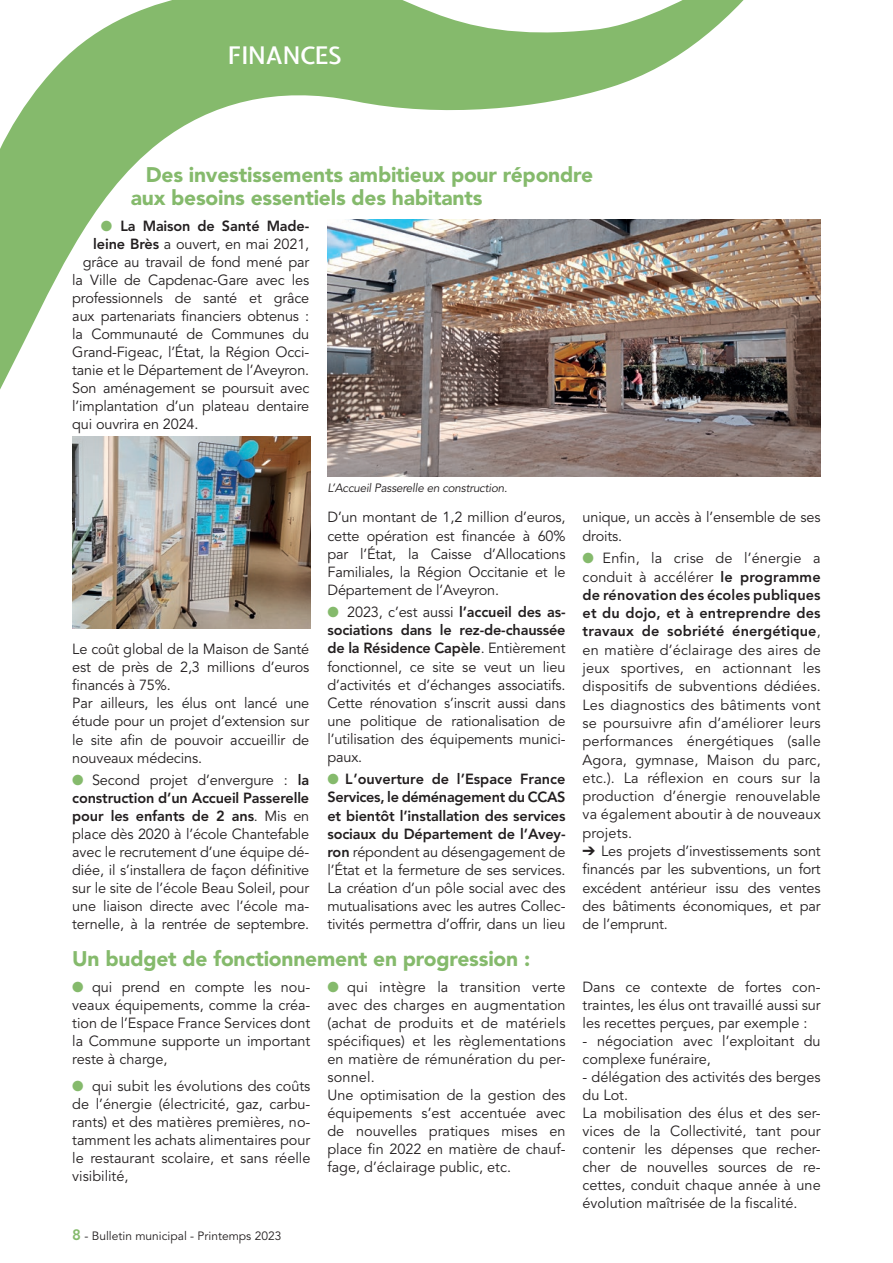
<style>
.page{position:relative;width:893px;height:1263px;background:#fff}
.page>*{position:absolute;margin:0;border:0;box-sizing:border-box;transform-origin:0 0}
.t1{font:600 24px "Expletus Sans";letter-spacing:-.02em;color:#fff}
.t2{font:900 21px/22.5px "Avenir LT Std";letter-spacing:-.01em;color:#85ba6c}
.t3{font:14.7px/18px "Avenir LT Std";letter-spacing:-.01em;color:#231f20;text-align:justify}
.t4{font:14.7px/18px "Avenir LT Std";letter-spacing:.01em;color:#231f20}
.t5{font:800 14.7px "Avenir LT Std";letter-spacing:-.01em;color:#231f20}
.t6{font:italic 12px "Avenir LT Std";letter-spacing:-.02em;color:#231f20}
.t7{font:12px "Avenir LT Std";color:#231f20}
.s1{color:#85ba6c}
.s2{font-weight:800}
.s3{font-weight:800;font-size:15px;color:#85ba6c}
</style>
<div class="page">
<svg style="left:0;top:0;width:744px;height:602px"></svg>
<img style="left:72px;top:437px;width:238px;height:191px">
<img style="left:327px;top:219px;width:494px;height:258px">
<h1 class="t1" style="left:228px;top:43px;width:115px">FINANCES</h1>
<h2 class="t2" style="left:131px;top:164px;width:464px;text-indent:15px">Des investissements ambitieux pour répondre aux besoins essentiels des habitants</h2>
<p class="t5" style="left:101px;top:217px;width:210px"><span class="s1">●</span> La Maison de Santé Made-</p>
<p class="t3" style="left:93px;top:235px;width:217px"><span class="s2">leine Brès</span> a ouvert, en mai 2021,</p>
<p class="t3" style="left:83px;top:253px;width:228px">grâce au travail de fond mené par</p>
<p class="t3" style="left:72px;top:271px;width:238px">la Ville de Capdenac-Gare avec les</p>
<p class="t3" style="left:72px;top:289px;width:239px">professionnels de santé et grâce</p>
<p class="t3" style="left:72px;top:307px;width:239px">aux partenariats financiers obtenus :</p>
<p class="t3" style="left:72px;top:325px;width:239px">la Communauté de Communes du</p>
<p class="t3" style="left:72px;top:343px;width:238px">Grand-Figeac, l’État, la Région Occi-</p>
<p class="t3" style="left:72px;top:361px;width:239px">tanie et le Département de l’Aveyron.</p>
<p class="t3" style="left:72px;top:379px;width:239px">Son aménagement se poursuit avec</p>
<p class="t3" style="left:72px;top:398px;width:239px">l’implantation d’un plateau dentaire</p>
<p class="t3" style="left:72px;top:416px;width:128px">qui ouvrira en 2024.</p>
<p class="t3" style="left:72px;top:641px;width:239px;text-align:left">Le coût global de la Maison de Santé est de près de 2,3 millions d’euros financés à 75%.<br>Par ailleurs, les élus ont lancé une étude pour un projet d’extension sur le site afin de pouvoir accueillir de nouveaux médecins.</p>
<p class="t3" style="left:72px;top:771px;width:239px"><span class="s1">●</span> Second projet d’envergure : <span class="s2">la construction d’un Accueil Passerelle pour les enfants de 2 ans</span>. Mis en place dès 2020 à l’école Chantefable avec le recrutement d’une équipe dé&shy;diée, il s’installera de façon définitive sur le site de l’école Beau Soleil, pour une liaison directe avec l’école ma&shy;ternelle, à la rentrée de septembre.</p>
<p class="t6" style="left:327px;top:481px;width:181px">L’Accueil Passerelle en construction.</p>
<p class="t3" style="left:327px;top:509px;width:240px">D’un montant de 1,2 million d’euros, cette opération est financée à 60% par l’État, la Caisse d’Allocations Familiales, la Région Occitanie et le Département de l’Aveyron.</p>
<p class="t3" style="left:327px;top:603px;width:240px"><span class="s1">●</span> 2023, c’est aussi <span class="s2">l’accueil des as&shy;sociations dans le rez-de-chaussée de la Résidence Capèle</span>. Entièrement fonctionnel, ce site se veut un lieu d’activités et d’échanges associatifs.<br>Cette rénovation s’inscrit aussi dans une politique de rationalisation de l’utilisation des équipements munici&shy;paux.</p>
<p class="t3" style="left:327px;top:771px;width:240px"><span class="s1">●</span> <span class="s2">L’ouverture de l’Espace France Services, le déménagement du CCAS et bientôt l’installation des services sociaux du Département de l’Avey&shy;ron</span> répondent au désengagement de l’État et la fermeture de ses services.<br>La création d’un pôle social avec des mutualisations avec les autres Collec&shy;tivités permettra d’offrir, dans un lieu</p>
<h2 class="t2" style="left:72px;top:948px;width:459px">Un budget de fonctionnement en progression :</h2>
<p class="t3" style="left:583px;top:509px;width:240px">unique, un accès à l’ensemble de ses droits.</p>
<p class="t3" style="left:583px;top:549px;width:240px"><span class="s1">●</span> Enfin, la crise de l’énergie a conduit à accélérer <span class="s2">le programme de rénovation des écoles publiques et du dojo, et à entreprendre des travaux de sobriété énergétique</span>, en matière d’éclairage des aires de jeux sportives, en actionnant les dispositifs de subventions dédiées.<br>Les diagnostics des bâtiments vont se poursuivre afin d’améliorer leurs performances énergétiques (salle Agora, gymnase, Maison du parc, etc.). La réflexion en cours sur la production d’énergie renouvelable va également aboutir à de nouveaux projets.</p>
<p class="t3" style="left:583px;top:842px;width:240px">➔ Les projets d’investissements sont financés par les subventions, un fort excédent antérieur issu des ventes des bâtiments économiques, et par de l’emprunt.</p>
<p class="t3" style="left:72px;top:978px;width:240px"><span class="s1">●</span> qui prend en compte les nou&shy;veaux équipements, comme la créa&shy;tion de l’Espace France Services dont la Commune supporte un important reste à charge,</p>
<p class="t3" style="left:72px;top:1077px;width:240px"><span class="s1">●</span> qui subit les évolutions des coûts de l’énergie (électricité, gaz, carbu&shy;rants) et des matières premières, no&shy;tamment les achats alimentaires pour le restaurant scolaire, et sans réelle visibilité,</p>
<p class="t7" style="left:72px;top:1229px;width:211px"><span class="s3">8</span> - Bulletin municipal - Printemps 2023</p>
<p class="t4" style="left:327px;top:978px;width:240px"><span class="s1">●</span> qui intègre la transition verte avec des charges en augmentation (achat de produits et de matériels spécifiques) et les règlementations en matière de rémunération du per&shy;sonnel.<br>Une optimisation de la gestion des équipements s’est accentuée avec de nouvelles pratiques mises en place fin 2022 en matière de chauf&shy;fage, d’éclairage public, etc.</p>
<p class="t3" style="left:583px;top:978px;width:240px">Dans ce contexte de fortes con&shy;traintes, les élus ont travaillé aussi sur les recettes perçues, par exemple :</p>
<p class="t3" style="left:583px;top:1032px;width:240px">- négociation avec l’exploitant du complexe funéraire,</p>
<p class="t3" style="left:583px;top:1068px;width:240px;text-align:left">- délégation des activités des berges du Lot.<br>La mobilisation des élus et des ser&shy;vices de la Collectivité, tant pour contenir les dépenses que recher&shy;cher de nouvelles sources de re&shy;cettes, conduit chaque année à une évolution maîtrisée de la fiscalité.</p>
</div>
